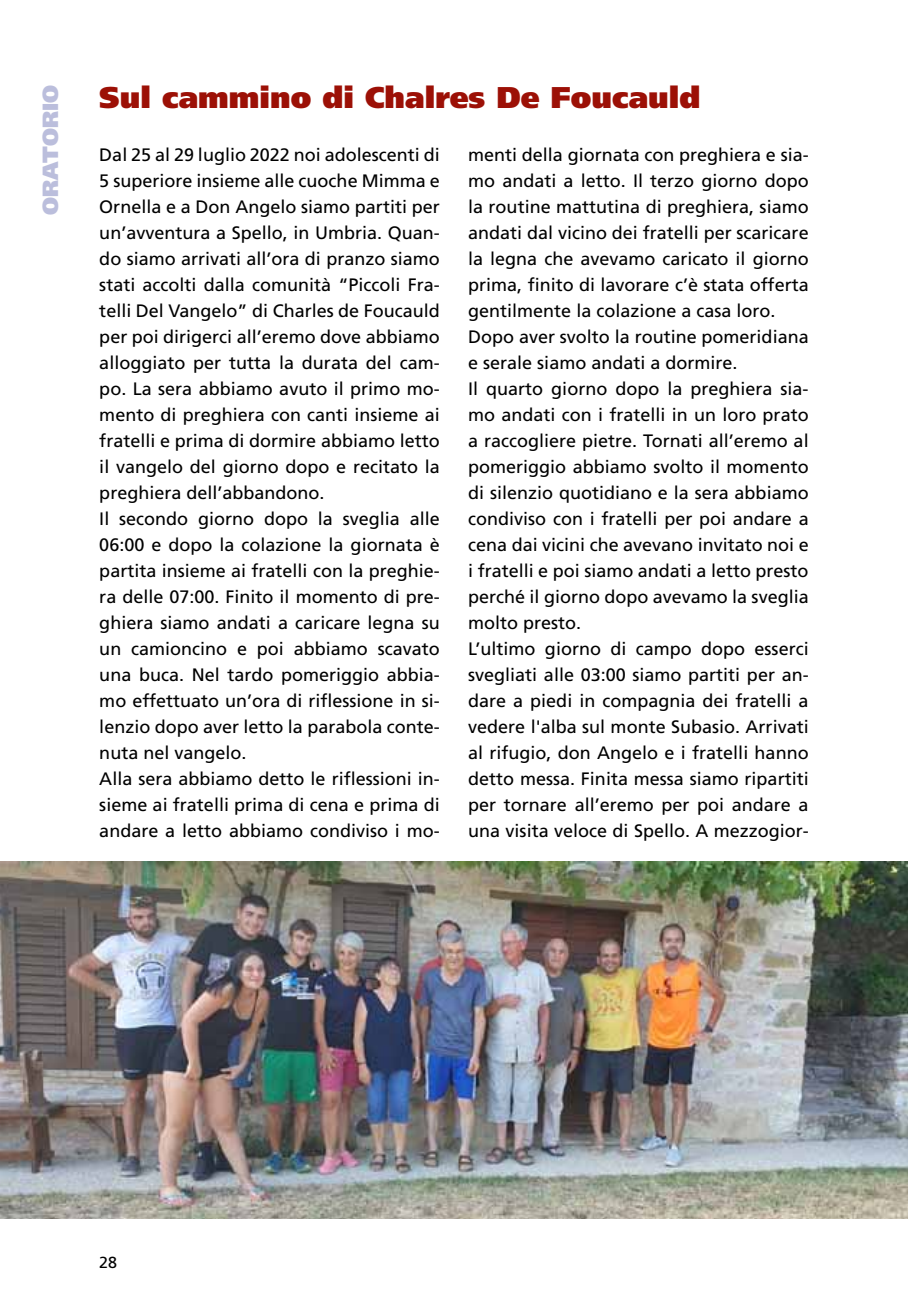
<style>
.page{position:relative;width:908px;height:1304px;background:#fff}
.page>*{position:absolute;margin:0;border:0;box-sizing:border-box;transform-origin:0 0}
.t1{font:900 30px "Frutiger";color:#9c1006}
.t2{font:900 22px "Frutiger";color:#bbbedc}
.t3{font:18px/26px "Frutiger";color:#000}
.t4{font:16px "Frutiger";color:#000}
</style>
<div class="page">
<img style="left:0;top:862px;width:907px;height:357px">
<p class="t2" style="left:37px;top:215px;width:130px;rotate:-90deg">ORATORIO</p>
<h1 class="t1" style="left:99px;top:79px;width:602px">Sul cammino di Chalres De Foucauld</h1>
<p class="t3" style="left:99px;top:142px;width:342px">Dal 25 al 29 luglio 2022 noi adolescenti di 5 superiore insieme alle cuoche M imma e Ornella e a Don Angelo siamo partiti per un’avventura a Spello, in U mbria. Quan&shy;do siamo arrivati all’ora di pranzo siamo stati accolti dalla comunità “Piccoli Fra&shy;telli Del Vangelo” di Charles de Foucauld per poi dirigerci all’eremo dove abbiamo alloggiato per tutta la durata del cam&shy;po. La sera abbiamo avuto il primo mo&shy;mento di preghiera con canti insieme ai fratelli e prima di dormire abbiamo letto il vangelo del giorno dopo e recitato la preghiera dell’abbandono.<br>I l secondo giorno dopo la sveglia alle 06:00 e dopo la colazione la giornata è partita insieme ai fratelli con la preghie&shy;ra delle 07:00. Finito il momento di pre&shy;ghiera siamo andati a caricare legna su un camioncino e poi abbiamo scavato una buca. Nel tardo pomeriggio abbia&shy;mo effettuato un’ora di riflessione in si&shy;lenzio dopo aver letto la parabola conte&shy;nuta nel vangelo.<br>Alla sera abbiamo detto le riflessioni in&shy;sieme ai fratelli prima di cena e prima di andare a letto abbiamo condiviso i mo-</p>
<p class="t3" style="left:468px;top:142px;width:342px">menti della giornata con preghiera e sia&shy;mo andati a letto. I l terzo giorno dopo la routine mattutina di preghiera, siamo andati dal vicino dei fratelli per scaricare la legna che avevamo caricato il giorno prima, finito di lavorare c’è stata offerta gentilmente la colazione a casa loro.<br>Dopo aver svolto la routine pomeridiana e serale siamo andati a dormire.<br>I l quarto giorno dopo la preghiera sia&shy;mo andati con i fratelli in un loro prato a raccogliere pietre. Tornati all’eremo al pomeriggio abbiamo svolto il momento di silenzio quotidiano e la sera abbiamo condiviso con i fratelli per poi andare a cena dai vicini che avevano invitato noi e i fratelli e poi siamo andati a letto presto perché il giorno dopo avevamo la sveglia molto presto.<br>L’ultimo giorno di campo dopo esserci svegliati alle 03:00 siamo partiti per an&shy;dare a piedi in compagnia dei fratelli a vedere l'alba sul monte Subasio. Arrivati al rifugio, don Angelo e i fratelli hanno detto messa. Finita messa siamo ripartiti per tornare all’eremo per poi andare a una visita veloce di Spello. A mezzogior-</p>
<p class="t4" style="left:99px;top:1253px;width:19px">28</p>
</div>
